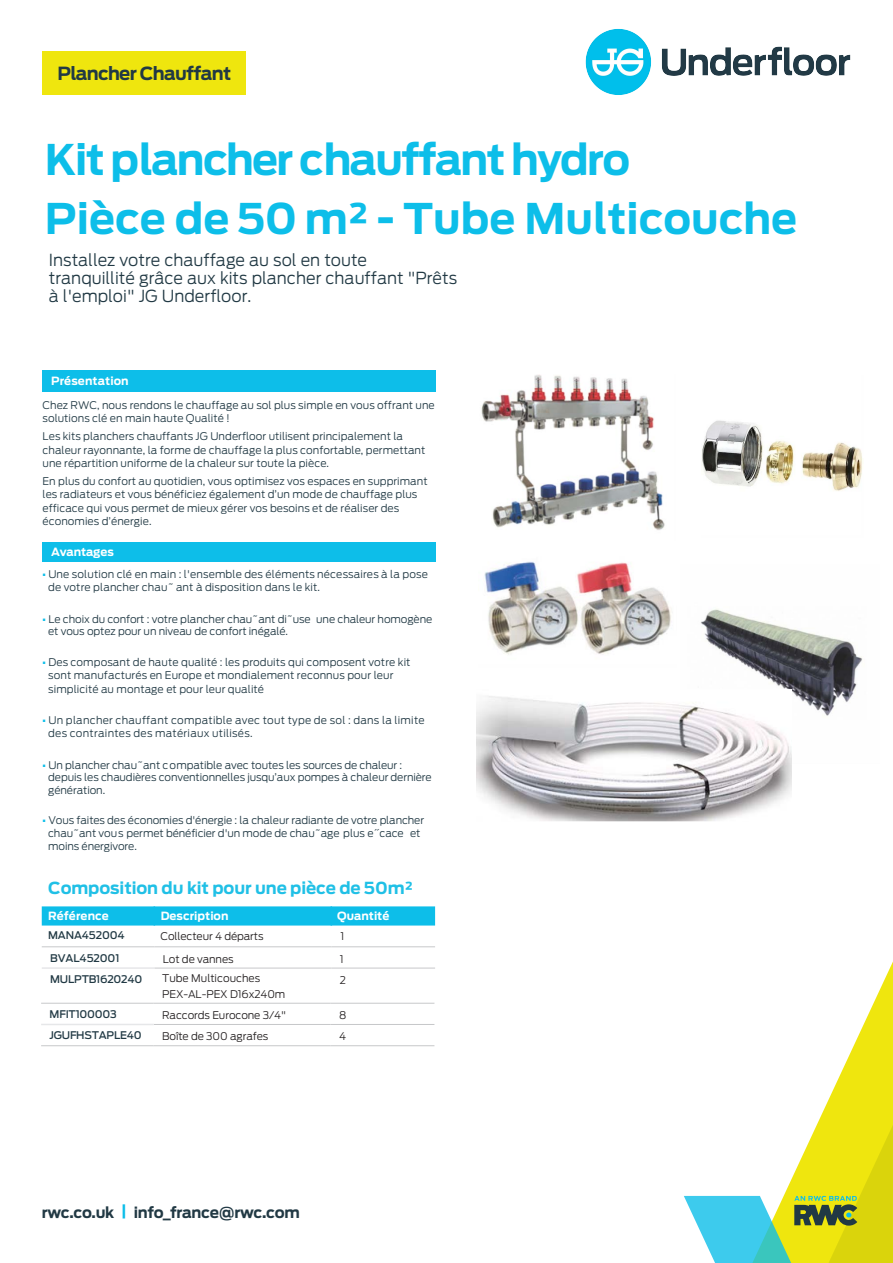
<style>
.page{position:relative;width:893px;height:1263px;background:#fff}
.page>*{position:absolute;margin:0;border:0;box-sizing:border-box;transform-origin:0 0}
.t1{font:700 42px/58.7px "Antenna";color:#0dbee9}
.t2{font:700 18px "Antenna";letter-spacing:-.035em;color:#213944}
.t3{font:300 16.5px/18px "Antenna";color:#213944}
.t4{font:700 16.5px "Antenna";letter-spacing:-.005em;color:#20c0e6}
.t5{font:700 15px "Antenna";letter-spacing:-.02em;color:#213944}
.t6{font:700 11.25px "Antenna";color:#fff}
.t7{font:300 10.5px/13.5px "Antenna";letter-spacing:.005em;color:#213944}
.t8{font:300 10.5px/15.9px "Antenna";letter-spacing:-.01em;color:#231f20}
.t9{font:300 10.5px/13.5px "Antenna";letter-spacing:.025em;color:#213944}
.t10{font:500 10.5px "Antenna";letter-spacing:-.02em;color:#213944}
.s1{font-weight:700;color:#0dbee9}
.s2{color:#0dbee9}
</style>
<div class="page">
<svg style="left:839px;top:961px;width:54px;height:116px"></svg>
<svg style="left:684px;top:1077px;width:209px;height:186px"></svg>
<div style="left:43px;top:370px;width:393px;height:22px;background:#0dbee9"></div>
<img style="left:481px;top:374px;width:184px;height:156px">
<img style="left:702px;top:420px;width:161px;height:71px">
<img style="left:484px;top:561px;width:187px;height:94px">
<img style="left:701px;top:609px;width:162px;height:155px">
<div style="left:43px;top:51px;width:203px;height:43px;background:#efe60e"></div>
<img style="left:585px;top:29px;width:266px;height:66px">
<div style="left:42px;top:906px;width:393px;height:19px;background:#0dbee9"></div>
<hr style="left:42px;top:946px;width:112px;height:1px;background:#c7c8ca">
<hr style="left:154px;top:946px;width:177px;height:1px;background:#c7c8ca">
<hr style="left:331px;top:946px;width:104px;height:1px;background:#c7c8ca">
<hr style="left:154px;top:968px;width:177px;height:1px;background:#c7c8ca">
<hr style="left:331px;top:968px;width:104px;height:1px;background:#c7c8ca">
<hr style="left:154px;top:1003px;width:177px;height:1px;background:#c7c8ca">
<hr style="left:331px;top:1003px;width:103px;height:1px;background:#c7c8ca">
<hr style="left:154px;top:1024px;width:177px;height:1px;background:#c7c8ca">
<hr style="left:331px;top:1024px;width:103px;height:1px;background:#c7c8ca">
<hr style="left:41px;top:1045px;width:113px;height:1px;background:#c7c8ca">
<hr style="left:154px;top:1045px;width:177px;height:1px;background:#c7c8ca">
<hr style="left:331px;top:1045px;width:103px;height:1px;background:#c7c8ca">
<hr style="left:42px;top:967px;width:112px;height:2px;background:#e6e7e9">
<hr style="left:41px;top:1024px;width:113px;height:1px;background:#e6e7e9">
<hr style="left:41px;top:1003px;width:113px;height:1px;background:#c7c8ca">
<div style="left:43px;top:542px;width:393px;height:19px;background:#0dbee9"></div>
<img style="left:476px;top:689px;width:315px;height:132px">
<h2 class="t2" style="left:57px;top:63px;width:175px">Plancher Chauffant</h2>
<h1 class="t1" style="left:45px;top:131px;width:754px">Kit plancher chauffant hydro<br>Pièce de 50 m² - Tube Multicouche</h1>
<h3 class="t3" style="left:49px;top:251px;width:410px">Installez votre chauffage au sol en toute tranquillité grâce aux kits plancher chauffant "Prêts à l'emploi" JG Underfloor.</h3>
<p class="t6" style="left:51px;top:375px;width:79px">Présentation</p>
<p class="t7" style="left:43px;top:398px;width:394px">Chez RWC, nous rendons le chauffage au sol plus simple en vous offrant une solutions clé en main haute Qualité !</p>
<p class="t7" style="left:43px;top:430px;width:384px">Les kits planchers chauffants JG Underfloor utilisent principalement la chaleur rayonnante, la forme de chauffage la plus confortable, permettant une répartition uniforme de la chaleur sur toute la pièce.</p>
<p class="t7" style="left:43px;top:474px;width:387px">En plus du confort au quotidien, vous optimisez vos espaces en supprimant les radiateurs et vous bénéficiez également d’un mode de chauffage plus efficace qui vous permet de mieux gérer vos besoins et de réaliser des économies d’énergie.</p>
<p class="t6" style="left:51px;top:545px;width:64px">Avantages</p>
<p class="t7" style="left:48px;top:567px;width:381px;text-indent:-6px"><span class="s1">•</span> Une solution clé en main : l'ensemble des éléments nécessaires à la pose de votre plancher chau˜ ant à disposition dans le kit.</p>
<p class="t7" style="left:48px;top:612px;width:386px;line-height:12.6px;text-indent:-6px"><span class="s1">•</span> Le choix du confort : votre plancher chau˜ant di˜use une chaleur homogène et vous optez pour un niveau de confort inégalé.</p>
<p class="t7" style="left:48px;top:655px;width:364px;text-indent:-6px"><span class="s1">•</span> Des composant de haute qualité : les produits qui composent votre kit sont manufacturés en Europe et mondialement reconnus pour leur simplicité au montage et pour leur qualité</p>
<p class="t9" style="left:48px;top:713px;width:378px;text-indent:-6px"><span class="s1">•</span> Un plancher chauffant compatible avec tout type de sol : dans la limite des contraintes des matériaux utilisés.</p>
<p class="t7" style="left:48px;top:758px;width:385px;line-height:12.6px;text-indent:-6px"><span class="s1">•</span> Un plancher chau˜ant compatible avec toutes les sources de chaleur : depuis les chaudières conventionnelles jusqu’aux pompes à chaleur dernière génération.</p>
<p class="t7" style="left:48px;top:814px;width:378px;line-height:12.8px;text-indent:-6px"><span class="s1">•</span> Vous faites des économies d'énergie : la chaleur radiante de votre plancher chau˜ant vous permet bénéficier d'un mode de chau˜age plus e˝cace et moins énergivore.</p>
<h3 class="t4" style="left:48px;top:878px;width:367px">Composition du kit pour une pièce de 50m²</h3>
<p class="t6" style="left:48px;top:909px;width:62px">Référence</p>
<p class="t6" style="left:161px;top:909px;width:69px">Description</p>
<p class="t6" style="left:337px;top:909px;width:54px">Quantité</p>
<p class="t10" style="left:48px;top:929px;width:78px">MANA452004</p>
<p class="t8" style="left:161px;top:928px;width:104px">Collecteur 4 départs</p>
<p class="t8" style="left:340px;top:928px;width:5px">1</p>
<p class="t10" style="left:50px;top:951px;width:71px">BVAL452001</p>
<p class="t8" style="left:163px;top:951px;width:72px">Lot de vannes</p>
<p class="t8" style="left:340px;top:951px;width:5px">1</p>
<p class="t10" style="left:50px;top:973px;width:94px">MULPTB1620240</p>
<p class="t8" style="left:162px;top:970px;width:125px">Tube Multicouches<br>PEX-AL-PEX D16x240m</p>
<p class="t8" style="left:340px;top:972px;width:8px">2</p>
<p class="t10" style="left:50px;top:1008px;width:69px">MFIT100003</p>
<p class="t8" style="left:162px;top:1007px;width:125px">Raccords Eurocone 3/4"</p>
<p class="t8" style="left:339px;top:1007px;width:9px">8</p>
<p class="t10" style="left:50px;top:1029px;width:94px">JGUFHSTAPLE40</p>
<p class="t8" style="left:162px;top:1029px;width:108px">Boîte de 300 agrafes</p>
<p class="t8" style="left:339px;top:1029px;width:9px">4</p>
<h3 class="t5" style="left:42px;top:1203px;width:260px">rwc.co.uk <span class="s2">|</span> info_france@rwc.com</h3>
</div>
